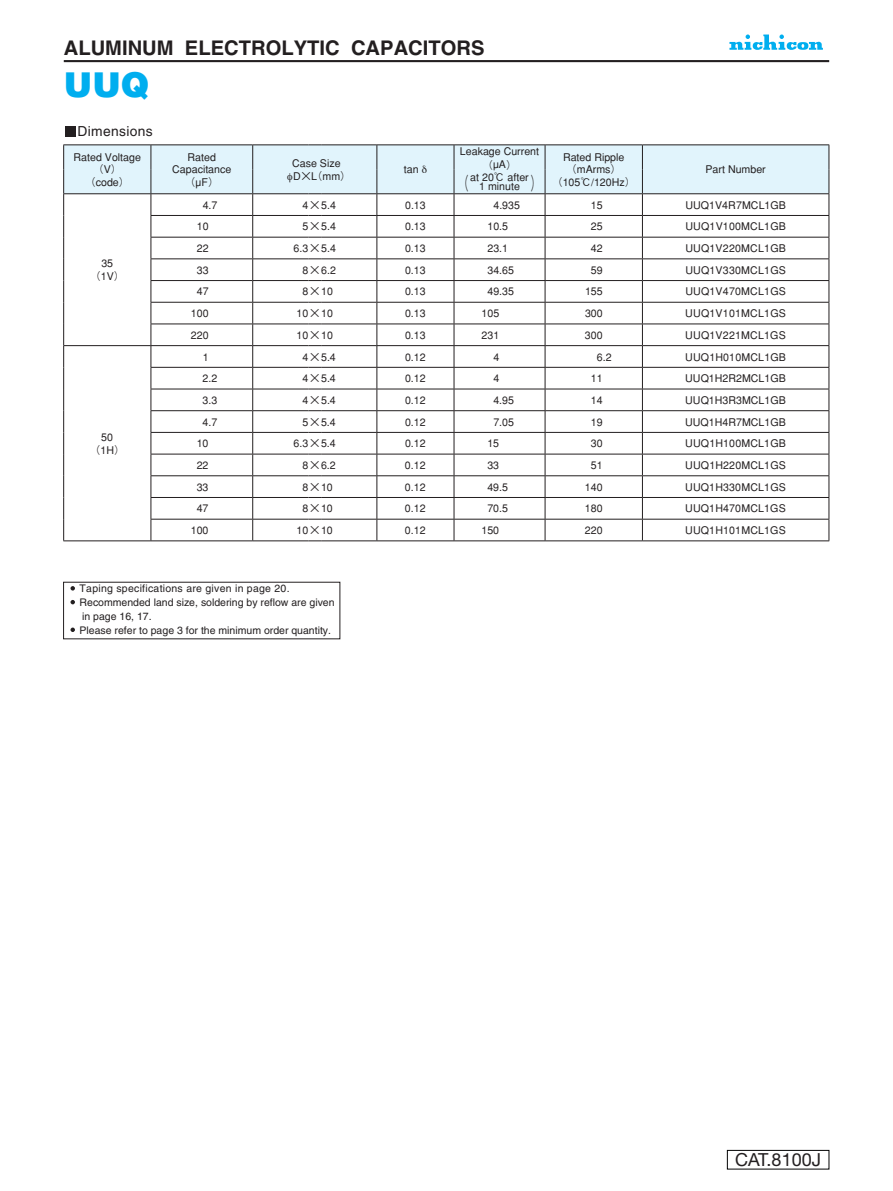
<style>
.page{position:relative;width:893px;height:1191px;background:#fff}
.page>*{position:absolute;margin:0;border:0;box-sizing:border-box;transform-origin:0 0}
.t1{font:900 34.2px "Helvetica";color:#00aeef}
.t2{font:700 20.25px "Helvetica";color:#231f20}
.t3{font:18px "Helvetica Neue LT Std";color:#231f20}
.t4{font:500 18px "Gothic BBB";color:#231f20;scale:.59 1}
.t5{font:13.8px "Helvetica";letter-spacing:.025em;color:#231f20}
.t6{font:500 10.65px/12.8px "Gothic BBB";color:#231f20;text-align:center}
.t7{font:500 10.65px "Gothic BBB";letter-spacing:.02em;color:#231f20}
.t8{font:10.5px/13.8px "Helvetica";color:#231f20}
.s1{font-size:18px}
</style>
<div class="page">
<hr style="left:64px;top:60px;width:765px;height:2px;background:#231f20">
<svg style="left:729px;top:34px;width:94px;height:16px"></svg>
<div style="left:727px;top:1150px;width:102px;height:19px;border:1px solid #030303"></div>
<div style="left:65px;top:126px;width:10px;height:11px;background:#231f20"></div>
<svg style="left:71px;top:586px;width:4px;height:4px"></svg>
<svg style="left:71px;top:600px;width:4px;height:4px"></svg>
<svg style="left:71px;top:627px;width:4px;height:5px"></svg>
<svg style="left:63px;top:144px;width:767px;height:397px"></svg>
<h2 class="t2" style="left:64px;top:35px;width:422px">ALUMINUM ELECTROLYTIC CAPACITORS</h2>
<h1 class="t1" style="left:64px;top:62px;width:87px">UUQ</h1>
<p class="t5" style="left:78px;top:123px;width:77px">Dimensions</p>
<p class="t6" style="left:74px;top:151px;width:69px">Rated Voltage（V）<br>（code）</p>
<p class="t6" style="left:172px;top:151px;width:61px">Rated<br>Capacitance（µF）</p>
<p class="t6" style="left:292px;top:157px;width:60px;text-align:left">Case Size<br>D×L（mm）</p>
<p class="t6" style="left:404px;top:163px;width:16px">tan</p>
<p class="t6" style="left:460px;top:145px;width:81px;line-height:13.4px">Leakage Current（µA）</p>
<p class="t6" style="left:552px;top:151px;width:85px">Rated Ripple（mArms）（105℃/120Hz）</p>
<h3 class="t4" style="left:458px;top:173px;width:20px">（</h3>
<p class="t6" style="left:479px;top:172px;width:63px;line-height:9.6px;text-align:left;text-indent:-9px">at 20℃ after<br>1 minute <span class="s1">）</span></p>
<p class="t6" style="left:705px;top:163px;width:62px">Part Number</p>
<p class="t6" style="left:90px;top:257px;width:36px">35（1V）</p>
<p class="t6" style="left:90px;top:431px;width:36px">50（1H）</p>
<p class="t6" style="left:203px;top:199px;width:16px">4.7</p>
<p class="t6" style="left:302px;top:199px;width:35px">4×5.4</p>
<p class="t6" style="left:405px;top:199px;width:22px">0.13</p>
<p class="t6" style="left:493px;top:199px;width:28px">4.935</p>
<p class="t6" style="left:591px;top:199px;width:13px">15</p>
<p class="t6" style="left:685px;top:199px;width:102px">UUQ1V4R7MCL1GB</p>
<p class="t6" style="left:197px;top:220px;width:13px">10</p>
<p class="t6" style="left:302px;top:220px;width:35px">5×5.4</p>
<p class="t6" style="left:405px;top:220px;width:22px">0.13</p>
<p class="t6" style="left:487px;top:220px;width:22px">10.5</p>
<p class="t6" style="left:591px;top:220px;width:13px">25</p>
<p class="t7" style="left:685px;top:220px;width:102px">UUQ1V100MCL1GB</p>
<p class="t6" style="left:197px;top:242px;width:13px">22</p>
<p class="t6" style="left:294px;top:242px;width:44px">6.3×5.4</p>
<p class="t6" style="left:405px;top:242px;width:22px">0.13</p>
<p class="t6" style="left:487px;top:242px;width:22px">23.1</p>
<p class="t6" style="left:591px;top:242px;width:13px">42</p>
<p class="t7" style="left:685px;top:242px;width:102px">UUQ1V220MCL1GB</p>
<p class="t6" style="left:197px;top:264px;width:13px">33</p>
<p class="t6" style="left:302px;top:264px;width:35px">8×6.2</p>
<p class="t6" style="left:405px;top:264px;width:22px">0.13</p>
<p class="t6" style="left:487px;top:264px;width:28px">34.65</p>
<p class="t6" style="left:591px;top:264px;width:13px">59</p>
<p class="t7" style="left:685px;top:264px;width:102px">UUQ1V330MCL1GS</p>
<p class="t6" style="left:197px;top:285px;width:13px">47</p>
<p class="t6" style="left:302px;top:285px;width:32px">8×10</p>
<p class="t6" style="left:405px;top:285px;width:22px">0.13</p>
<p class="t6" style="left:487px;top:285px;width:28px">49.35</p>
<p class="t6" style="left:585px;top:285px;width:19px">155</p>
<p class="t7" style="left:685px;top:285px;width:102px">UUQ1V470MCL1GS</p>
<p class="t6" style="left:191px;top:307px;width:19px">100</p>
<p class="t6" style="left:297px;top:307px;width:38px">10×10</p>
<p class="t6" style="left:405px;top:307px;width:22px">0.13</p>
<p class="t6" style="left:482px;top:307px;width:19px">105</p>
<p class="t6" style="left:585px;top:307px;width:19px">300</p>
<p class="t7" style="left:685px;top:307px;width:102px">UUQ1V101MCL1GS</p>
<p class="t6" style="left:191px;top:329px;width:19px">220</p>
<p class="t6" style="left:297px;top:329px;width:38px">10×10</p>
<p class="t6" style="left:405px;top:329px;width:22px">0.13</p>
<p class="t6" style="left:481px;top:329px;width:19px">231</p>
<p class="t6" style="left:585px;top:329px;width:19px">300</p>
<p class="t7" style="left:685px;top:329px;width:102px">UUQ1V221MCL1GS</p>
<p class="t6" style="left:203px;top:350px;width:7px">1</p>
<p class="t6" style="left:302px;top:350px;width:35px">4×5.4</p>
<p class="t6" style="left:405px;top:350px;width:22px">0.12</p>
<p class="t6" style="left:493px;top:350px;width:7px">4</p>
<p class="t6" style="left:597px;top:350px;width:16px">6.2</p>
<p class="t6" style="left:685px;top:350px;width:102px">UUQ1H010MCL1GB</p>
<p class="t6" style="left:203px;top:372px;width:16px">2.2</p>
<p class="t6" style="left:302px;top:372px;width:35px">4×5.4</p>
<p class="t6" style="left:405px;top:372px;width:22px">0.12</p>
<p class="t6" style="left:493px;top:372px;width:7px">4</p>
<p class="t6" style="left:591px;top:372px;width:13px">11</p>
<p class="t6" style="left:685px;top:372px;width:102px">UUQ1H2R2MCL1GB</p>
<p class="t6" style="left:203px;top:394px;width:16px">3.3</p>
<p class="t6" style="left:302px;top:394px;width:35px">4×5.4</p>
<p class="t6" style="left:405px;top:394px;width:22px">0.12</p>
<p class="t6" style="left:493px;top:394px;width:22px">4.95</p>
<p class="t6" style="left:591px;top:394px;width:13px">14</p>
<p class="t6" style="left:685px;top:394px;width:102px">UUQ1H3R3MCL1GB</p>
<p class="t6" style="left:203px;top:415px;width:16px">4.7</p>
<p class="t6" style="left:302px;top:415px;width:35px">5×5.4</p>
<p class="t6" style="left:405px;top:415px;width:22px">0.12</p>
<p class="t6" style="left:493px;top:415px;width:22px">7.05</p>
<p class="t6" style="left:591px;top:415px;width:13px">19</p>
<p class="t6" style="left:685px;top:415px;width:102px">UUQ1H4R7MCL1GB</p>
<p class="t6" style="left:197px;top:437px;width:13px">10</p>
<p class="t6" style="left:294px;top:437px;width:44px">6.3×5.4</p>
<p class="t6" style="left:405px;top:437px;width:22px">0.12</p>
<p class="t6" style="left:487px;top:437px;width:13px">15</p>
<p class="t6" style="left:591px;top:437px;width:13px">30</p>
<p class="t6" style="left:685px;top:437px;width:102px">UUQ1H100MCL1GB</p>
<p class="t6" style="left:197px;top:459px;width:13px">22</p>
<p class="t6" style="left:302px;top:459px;width:35px">8×6.2</p>
<p class="t6" style="left:405px;top:459px;width:22px">0.12</p>
<p class="t6" style="left:487px;top:459px;width:13px">33</p>
<p class="t6" style="left:591px;top:459px;width:13px">51</p>
<p class="t6" style="left:685px;top:459px;width:102px">UUQ1H220MCL1GS</p>
<p class="t6" style="left:197px;top:481px;width:13px">33</p>
<p class="t6" style="left:302px;top:481px;width:32px">8×10</p>
<p class="t6" style="left:405px;top:481px;width:22px">0.12</p>
<p class="t6" style="left:487px;top:481px;width:22px">49.5</p>
<p class="t6" style="left:585px;top:481px;width:19px">140</p>
<p class="t6" style="left:685px;top:481px;width:102px">UUQ1H330MCL1GS</p>
<p class="t6" style="left:197px;top:502px;width:13px">47</p>
<p class="t6" style="left:302px;top:502px;width:32px">8×10</p>
<p class="t6" style="left:405px;top:502px;width:22px">0.12</p>
<p class="t6" style="left:487px;top:502px;width:22px">70.5</p>
<p class="t6" style="left:585px;top:502px;width:19px">180</p>
<p class="t6" style="left:685px;top:502px;width:102px">UUQ1H470MCL1GS</p>
<p class="t6" style="left:191px;top:524px;width:19px">100</p>
<p class="t6" style="left:296px;top:524px;width:38px">10×10</p>
<p class="t6" style="left:405px;top:524px;width:22px">0.12</p>
<p class="t6" style="left:481px;top:524px;width:19px">150</p>
<p class="t6" style="left:585px;top:524px;width:19px">220</p>
<p class="t6" style="left:685px;top:524px;width:102px">UUQ1H101MCL1GS</p>
<p class="t8" style="left:80px;top:582px;width:257px">Taping specifications are given in page 20.<br>Recommended land size, soldering by reflow are given in page 16, 17.<br>Please refer to page 3 for the minimum order quantity.</p>
<h3 class="t3" style="left:735px;top:1149px;width:87px">CAT.8100J</h3>
</div>
